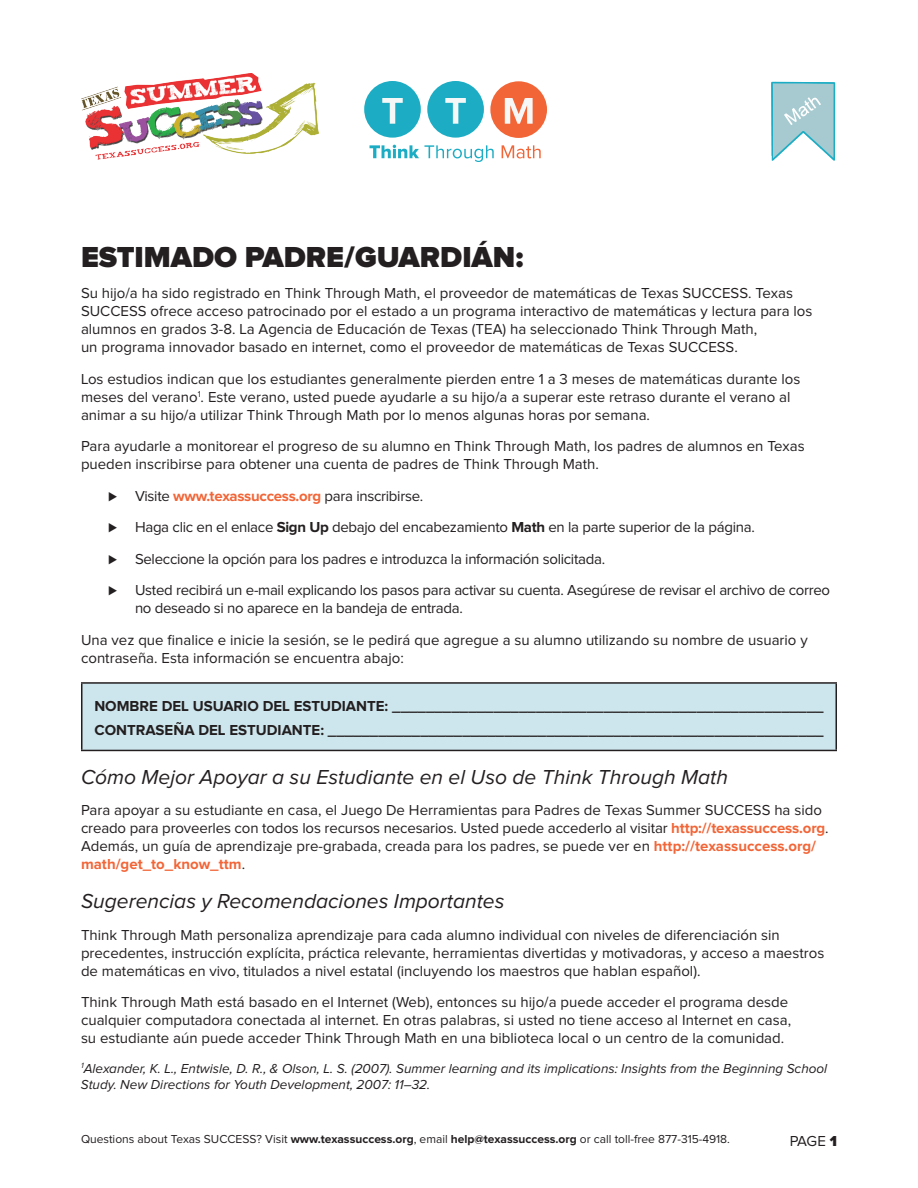
<style>
.page{position:relative;width:918px;height:1188px;background:#fff}
.page>*{position:absolute;margin:0;border:0;box-sizing:border-box;transform-origin:0 0}
.t1{font:900 30px "Proxima Nova";color:#231f20}
.t2{font:italic 21px "Proxima Nova";color:#231f20}
.t3{font:15px/18px "Proxima Nova";color:#231f20}
.t4{font:15px/31.5px "Proxima Nova";letter-spacing:-.02em;color:#231f20}
.t5{font:700 15px/24px "Proxima Nova";color:#231f20}
.t6{font:italic 13.5px/16.2px "Proxima Nova";color:#231f20}
.t7{font:12px "Proxima Nova";color:#231f20}
.s1{font-weight:700;color:#f26537}
.s2{font-weight:700}
.s3{font-weight:900}
</style>
<div class="page">
<svg style="left:370px;top:145px;width:124px;height:17px"></svg>
<svg style="left:502px;top:145px;width:39px;height:13px"></svg>
<div style="left:364px;top:81px;width:57px;height:57px;background:#1cadc4;border-radius:50%"></div>
<svg style="left:382px;top:98px;width:21px;height:26px"></svg>
<div style="left:427px;top:81px;width:57px;height:57px;background:#1cadc4;border-radius:50%"></div>
<svg style="left:445px;top:98px;width:21px;height:26px"></svg>
<div style="left:490px;top:81px;width:57px;height:57px;background:#f26537;border-radius:50%"></div>
<svg style="left:505px;top:98px;width:28px;height:26px"></svg>
<img style="left:771px;top:81px;width:65px;height:80px">
<img style="left:81px;top:73px;width:238px;height:87px">
<div style="left:82px;top:683px;width:754px;height:67px;background:#cde6ed"></div>
<hr style="left:81px;top:682px;width:756px;height:2px;background:#231f20">
<hr style="left:81px;top:684px;width:1px;height:66px;background:#231f20">
<hr style="left:836px;top:684px;width:1px;height:66px;background:#231f20">
<hr style="left:81px;top:750px;width:756px;height:1px;background:#231f20">
<h1 class="t1" style="left:81px;top:239px;width:444px">ESTIMADO PADRE/GUARDIÁN:</h1>
<p class="t3" style="left:81px;top:285px;width:733px">Su hijo/a ha sido registrado en Think Through Math, el proveedor de matemáticas de Texas SUCCESS. Texas SUCCESS ofrece acceso patrocinado por el estado a un programa interactivo de matemáticas y lectura para los alumnos en grados 3-8. La Agencia de Educación de Texas (TEA) ha seleccionado Think Through Math,<br>un programa innovador basado en internet, como el proveedor de matemáticas de Texas SUCCESS.</p>
<p class="t3" style="left:81px;top:370px;width:721px">Los estudios indican que los estudiantes generalmente pierden entre 1 a 3 meses de matemáticas durante los meses del verano<sup>1</sup>. Este verano, usted puede ayudarle a su hijo/a a superar este retraso durante el verano al animar a su hijo/a utilizar Think Through Math por lo menos algunas horas por semana.</p>
<p class="t3" style="left:81px;top:438px;width:725px">Para ayudarle a monitorear el progreso de su alumno en Think Through Math, los padres de alumnos en Texas pueden inscribirse para obtener una cuenta de padres de Think Through Math.</p>
<p class="t4" style="left:108px;top:480px;width:724px">⊲ Visite <span class="s1">www.texassuccess.org</span> para inscribirse.<br>⊲ Haga clic en el enlace <span class="s2">Sign Up</span> debajo del encabezamiento <span class="s2">Math</span> en la parte superior de la página.<br>⊲ Seleccione la opción para los padres e introduzca la información solicitada.<br>⊲ Usted recibirá un e-mail explicando los pasos para activar su cuenta. Asegúrese de revisar el archivo de correo</p>
<p class="t3" style="left:81px;top:593px;width:728px;line-height:31.5px;text-indent:54px">no deseado si no aparece en la bandeja de entrada.<br>Una vez que finalice e inicie la sesión, se le pedirá que agregue a su alumno utilizando su nombre de usuario y</p>
<p class="t3" style="left:81px;top:649px;width:324px">contraseña. Esta información se encuentra abajo:</p>
<p class="t5" style="left:94px;top:694px;width:731px">Nombre del Usu ario del Es tu diante: ___________________________________________________<br>Contraseña del Es tu diante: ___________________________________________________________</p>
<h2 class="t2" style="left:81px;top:765px;width:649px">Cómo Mejor Apoyar a su Estudiante en el Uso de Think Through Math</h2>
<p class="t3" style="left:81px;top:802px;width:749px">Para apoyar a su estudiante en casa, el Juego De Herramientas para Padres de Texas Summer SUCCESS ha sido creado para proveerles con todos los recursos necesarios. Usted puede accederlo al visitar <span class="s1">http://texassuccess.org</span>.<br>Además, un guía de aprendizaje pre-grabada, creada para los padres, se puede ver en <span class="s1">http://texassuccess.org/ math/get_to_know_ttm</span>.</p>
<h2 class="t2" style="left:81px;top:889px;width:425px">Sugerencias y Recomendaciones Importantes</h2>
<p class="t3" style="left:81px;top:926px;width:745px">Think Through Math personaliza aprendizaje para cada alumno individual con niveles de diferenciación sin precedentes, instrucción explícita, práctica relevante, herramientas divertidas y motivadoras, y acceso a maestros de matemáticas en vivo, titulados a nivel estatal (incluyendo los maestros que hablan español).</p>
<p class="t3" style="left:81px;top:993px;width:712px">Think Through Math está basado en el Internet (Web), entonces su hijo/a puede acceder el programa desde cualquier computadora conectada al internet. En otras palabras, si usted no tiene acceso al Internet en casa, su estudiante aún puede acceder Think Through Math en una biblioteca local o un centro de la comunidad.</p>
<p class="t6" style="left:81px;top:1060px;width:748px"><sup>1</sup>Alexander, K. L., Entwisle, D. R., &amp; Olson, L. S. (2007). Summer learning and its implications: Insights from the Beginning School<br>Study. New Directions for Youth Development, 2007: 11–32.</p>
<p class="t7" style="left:81px;top:1133px;width:651px">Questions about Texas SUCCESS? Visit <span class="s2">www.texassuccess.org</span>, email <span class="s2">help@texassuccess.org</span> or call toll-free 877-315-4918.</p>
<p class="t3" style="left:790px;top:1132px;width:49px">Page <span class="s3">1</span></p>
</div>
